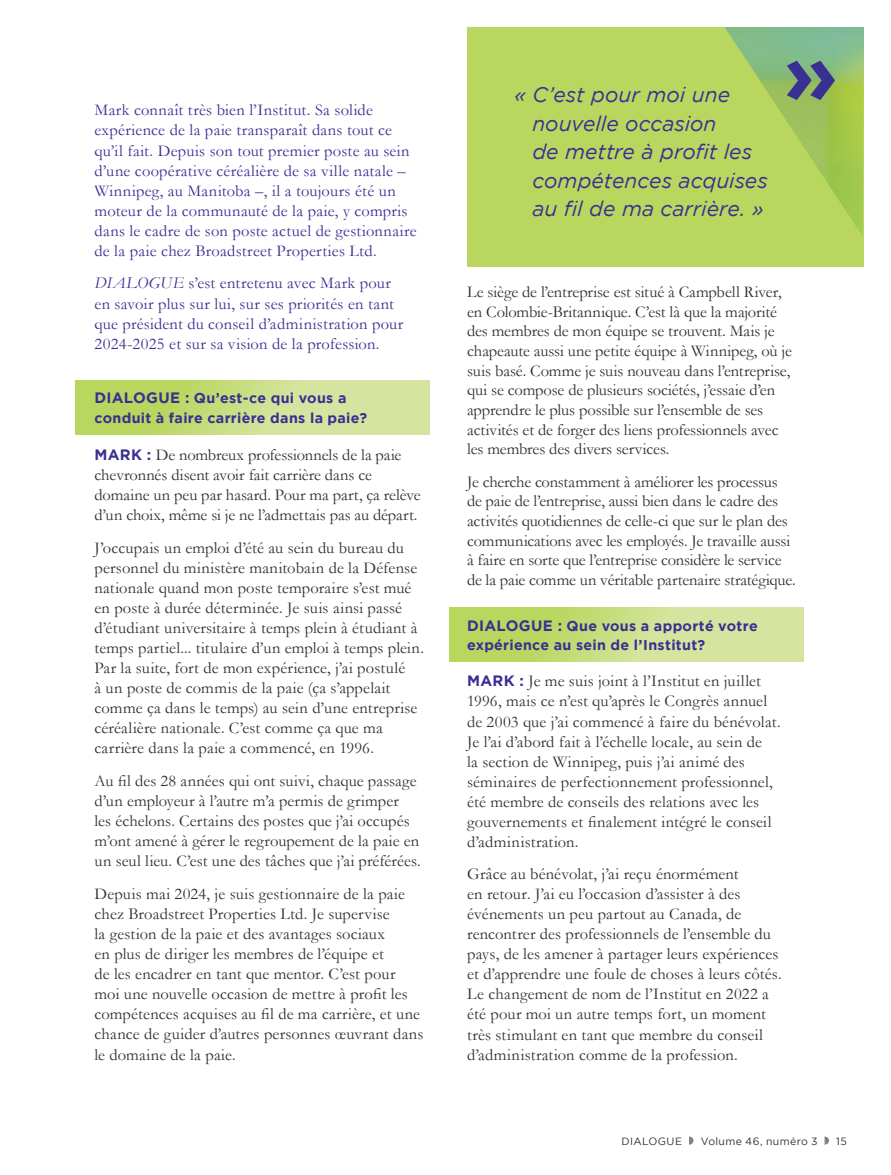
<style>
.page{position:relative;width:891px;height:1175px;background:#fff}
.page>*{position:absolute;margin:0;border:0;box-sizing:border-box;transform-origin:0 0}
.DYK_head{font:italic 21px/28.5px "Gotham";color:#3a2f92}
.Body__No_Indent{font:16.5px/20.1px "Garamond";letter-spacing:.005em;color:#312f30}
.Body__No_Indent-2{font:16.5px/20.1px "Garamond";letter-spacing:.015em;color:#3a2f92}
.Body__No_Indent-3{font:700 14.25px/20.4px "Gotham";letter-spacing:.02em;color:#3a2f92}
.t1{font:10.5px "Gotham";letter-spacing:.035em;color:#312f30}
.s1{font-style:italic}
.s2{font-size:15px}
.s3{font-family:"Gotham";font-weight:700;font-size:15px;color:#3a2f92}
</style>
<div class="page">
<svg style="left:689px;top:1136px;width:5px;height:8px"></svg>
<svg style="left:825px;top:1136px;width:4px;height:8px"></svg>
<div style="left:467px;top:27px;width:397px;height:239px;background:#b9d65f"></div>
<svg style="left:76px;top:380px;width:354px;height:54px"></svg>
<svg style="left:449px;top:607px;width:355px;height:54px"></svg>
<img style="left:725px;top:27px;width:139px;height:209px">
<svg style="left:787px;top:61px;width:48px;height:39px"></svg>
<p class="Body__No_Indent-2" style="left:94px;top:100px;width:324px">Mark connaît très bien l’Institut. Sa solide expérience de la paie transparaît dans tout ce qu’il fait. Depuis son tout premier poste au sein d’une coopérative céréalière de sa ville natale – Winnipeg, au Manitoba –, il a toujours été un moteur de la communauté de la paie, y compris dans le cadre de son poste actuel de gestionnaire de la paie chez Broadstreet Properties Ltd.</p>
<p class="Body__No_Indent-2" style="left:94px;top:273px;width:310px"><span class="s1">DIALOGUE</span> s’est entretenu avec Mark pour en savoir plus sur lui, sur ses priorités en tant que président du conseil d’administration pour 2024-2025 et sur sa vision de la profession.</p>
<p class="Body__No_Indent-3" style="left:94px;top:387px;width:274px"><span class="s2">DIALOGUE :</span> Qu’est-ce qui vous a conduit à faire carrière dans la paie?</p>
<p class="Body__No_Indent" style="left:94px;top:444px;width:328px"><span class="s3">MARK :</span> De nombreux professionnels de la paie chevronnés disent avoir fait carrière dans ce domaine un peu par hasard. Pour ma part, ça relève d’un choix, même si je ne l’admettais pas au départ.</p>
<p class="Body__No_Indent" style="left:94px;top:537px;width:331px">J’occupais un emploi d’été au sein du bureau du personnel du ministère manitobain de la Défense nationale quand mon poste temporaire s’est mué en poste à durée déterminée. Je suis ainsi passé d’étudiant universitaire à temps plein à étudiant à temps partiel... titulaire d’un emploi à temps plein.<br>Par la suite, fort de mon expérience, j’ai postulé<br>à un poste de commis de la paie (ça s’appelait comme ça dans le temps) au sein d’une entreprise céréalière nationale. C’est comme ça que ma carrière dans la paie a commencé, en 1996.</p>
<p class="Body__No_Indent" style="left:94px;top:770px;width:328px">Au fil des 28 années qui ont suivi, chaque passage d’un employeur à l’autre m’a permis de grimper<br>les échelons. Certains des postes que j’ai occupés m’ont amené à gérer le regroupement de la paie en un seul lieu. C’est une des tâches que j’ai préférées.</p>
<p class="Body__No_Indent" style="left:94px;top:883px;width:330px">Depuis mai 2024, je suis gestionnaire de la paie chez Broadstreet Properties Ltd. Je supervise<br>la gestion de la paie et des avantages sociaux<br>en plus de diriger les membres de l’équipe et<br>de les encadrer en tant que mentor. C’est pour moi une nouvelle occasion de mettre à profit les compétences acquises au fil de ma carrière, et une chance de guider d’autres personnes œuvrant dans le domaine de la paie.</p>
<p class="DYK_head" style="left:532px;top:80px;width:237px;text-indent:-18px">« C’est pour moi une nouvelle occasion<br>de mettre à profit les compétences acquises au fil de ma carrière. »</p>
<p class="Body__No_Indent" style="left:467px;top:282px;width:326px;line-height:19.6px">Le siège de l’entreprise est situé à Campbell River, en Colombie-Britannique. C’est là que la majorité des membres de mon équipe se trouvent. Mais je chapeaute aussi une petite équipe à Winnipeg, où je suis basé. Comme je suis nouveau dans l’entreprise, qui se compose de plusieurs sociétés, j’essaie d’en apprendre le plus possible sur l’ensemble de ses activités et de forger des liens professionnels avec les membres des divers services.</p>
<p class="Body__No_Indent" style="left:467px;top:471px;width:330px;line-height:19.6px">Je cherche constamment à améliorer les processus de paie de l’entreprise, aussi bien dans le cadre des activités quotidiennes de celle-ci que sur le plan des communications avec les employés. Je travaille aussi à faire en sorte que l’entreprise considère le service de la paie comme un véritable partenaire stratégique.</p>
<p class="Body__No_Indent-3" style="left:467px;top:615px;width:292px;line-height:19.6px"><span class="s2">DIALOGUE :</span> Que vous a apporté votre expérience au sein de l’Institut?</p>
<p class="Body__No_Indent" style="left:467px;top:671px;width:315px"><span class="s3">MARK :</span> Je me suis joint à l’Institut en juillet 1996, mais ce n’est qu’après le Congrès annuel de 2003 que j’ai commencé à faire du bénévolat.<br>Je l’ai d’abord fait à l’échelle locale, au sein de<br>la section de Winnipeg, puis j’ai animé des séminaires de perfectionnement professionnel, été membre de conseils des relations avec les gouvernements et finalement intégré le conseil d’administration.</p>
<p class="Body__No_Indent" style="left:467px;top:863px;width:316px">Grâce au bénévolat, j’ai reçu énormément<br>en retour. J’ai eu l’occasion d’assister à des événements un peu partout au Canada, de rencontrer des professionnels de l’ensemble du pays, de les amener à partager leurs expériences et d’apprendre une foule de choses à leurs côtés.<br>Le changement de nom de l’Institut en 2022 a été pour moi un autre temps fort, un moment très stimulant en tant que membre du conseil d’administration comme de la profession.</p>
<p class="t1" style="left:621px;top:1135px;width:62px">DIALOGUE</p>
<p class="t1" style="left:701px;top:1135px;width:118px">Volume 46, numéro 3</p>
<p class="t1" style="left:836px;top:1135px;width:12px">15</p>
</div>
